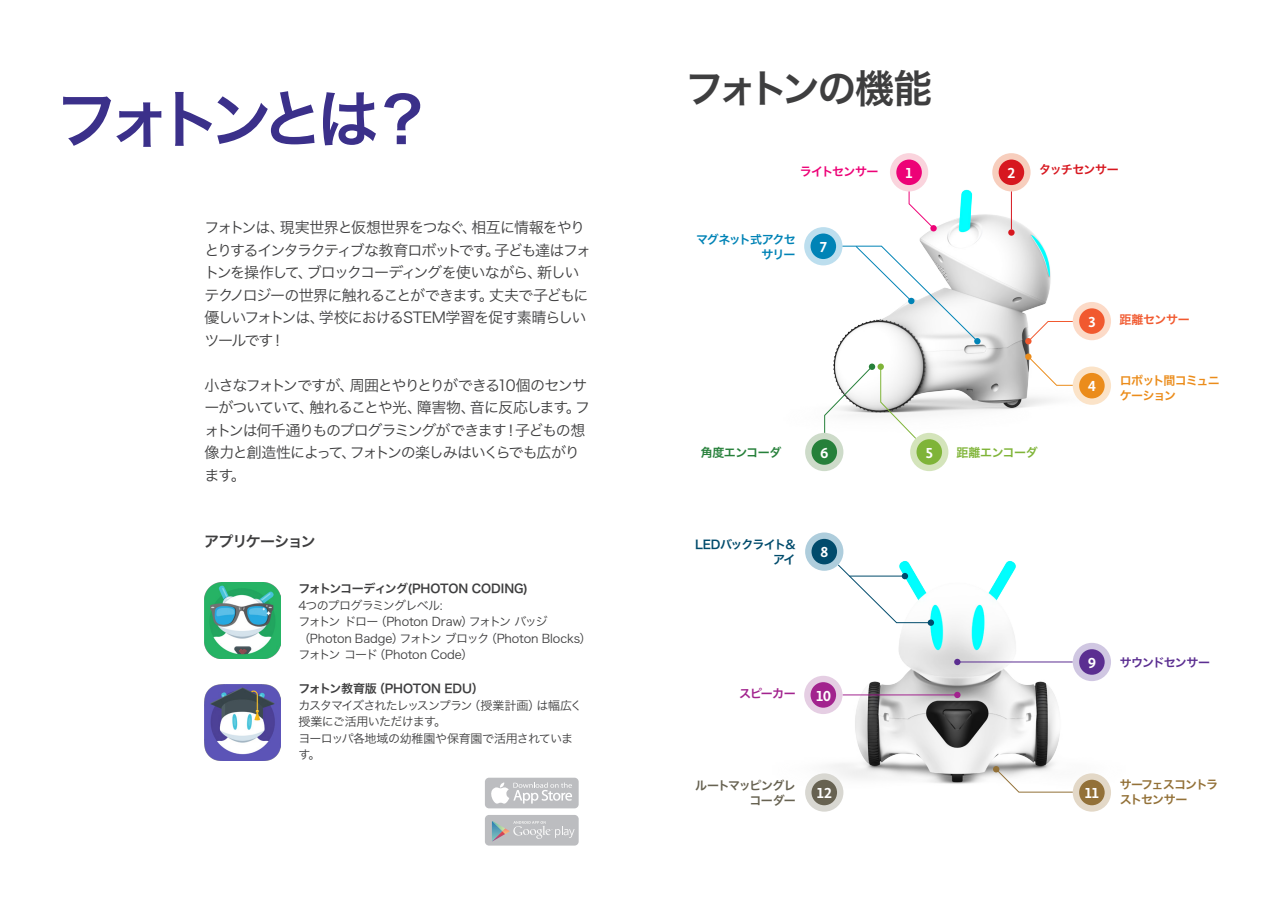
<style>
.page{position:relative;width:1285px;height:919px;background:#fff}
.page>*{position:absolute;margin:0;border:0;box-sizing:border-box;transform-origin:0 0}
.t1{font:63px "Hira Kaku Pro W6";letter-spacing:-.185em;color:#3b308a}
.t2{font:39px "Hira Kaku Pro W6";letter-spacing:-.115em;color:#3e3e3f}
.t3{font:15px/22.5px "Hira Kaku Pro W3";letter-spacing:-.08em;color:#3e3e3f}
.t4{font:700 15px "Calluna Sans";color:#fff}
.t5{font:15px "Hira Kaku Pro W6";letter-spacing:-.075em;color:#3e3e3f}
.t6{font:12px/16.5px "Hira Kaku Pro W3";letter-spacing:-.01em;color:#3e3e3f}
.t7{font:12px/16.5px "Hira Kaku Pro W3";letter-spacing:-.065em;color:#3e3e3f}
.t8{font:12px "Hira Kaku Pro W6";letter-spacing:-.02em;color:#3e3e3f}
.t9{font:12px/16.5px "Hira Kaku Pro W3";letter-spacing:-.045em;color:#3e3e3f}
.t10{font:12px/15px "Hira Kaku Pro W6";letter-spacing:-.07em;color:#eb8c1b}
.t11{font:12px/15px "Hira Kaku Pro W6";letter-spacing:-.06em;color:#676251;text-align:right}
.t12{font:12px/15px "Hira Kaku Pro W6";letter-spacing:-.08em;color:#0083b6;text-align:right}
.t13{font:12px/15px "Hira Kaku Pro W6";letter-spacing:-.09em;color:#004b6c;text-align:right}
.t14{font:12px "Hira Kaku Pro W6";letter-spacing:-.105em;color:#937138}
.t15{font:12px "Hira Kaku Pro W6";letter-spacing:-.07em;color:#5b2e91}
.t16{font:12px "Hira Kaku Pro W6";letter-spacing:-.065em;color:#ed0277}
.t17{font:12px "Hira Kaku Pro W6";letter-spacing:-.055em;color:#d7171f}
.t18{font:12px "Hira Kaku Pro W6";letter-spacing:-.045em;color:#26803a}
.t19{font:12px "Hira Kaku Pro W6";letter-spacing:-.03em;color:#7fb438}
.t20{font:12px "Hira Kaku Pro W6";letter-spacing:-.025em;color:#f1592f}
.t21{font:12px "Hira Kaku Pro W6";letter-spacing:-.085em;color:#937138}
.t22{font:12px "Hira Kaku Pro W6";letter-spacing:-.07em;color:#a2238e}
</style>
<div class="page">
<img style="left:804px;top:536px;width:307px;height:276px">
<img style="left:804px;top:173px;width:307px;height:267px">
<div style="left:805px;top:433px;width:38px;height:38px;background:#cddbc9;border-radius:50%"></div>
<div style="left:811px;top:439px;width:25px;height:25px;background:#26803a;border-radius:50%"></div>
<div style="left:992px;top:153px;width:38px;height:38px;background:#f7cebd;border-radius:50%"></div>
<div style="left:998px;top:159px;width:25px;height:26px;background:#d7171f;border-radius:50%"></div>
<div style="left:889px;top:153px;width:39px;height:38px;background:#fad4dd;border-radius:50%"></div>
<div style="left:896px;top:159px;width:25px;height:26px;background:#ed0277;border-radius:50%"></div>
<div style="left:1072px;top:302px;width:38px;height:38px;background:#fcdac7;border-radius:50%"></div>
<div style="left:1078px;top:308px;width:26px;height:26px;background:#f1592f;border-radius:50%"></div>
<div style="left:1072px;top:366px;width:38px;height:39px;background:#fbe3c8;border-radius:50%"></div>
<div style="left:1078px;top:373px;width:26px;height:25px;background:#eb8c1b;border-radius:50%"></div>
<div style="left:909px;top:433px;width:39px;height:38px;background:#d4e4bb;border-radius:50%"></div>
<div style="left:916px;top:439px;width:25px;height:25px;background:#7fb438;border-radius:50%"></div>
<div style="left:1008px;top:229px;width:6px;height:7px;background:#d7171f;border-radius:50%"></div>
<svg style="left:1024px;top:338px;width:7px;height:6px"></svg>
<div style="left:868px;top:363px;width:7px;height:7px;background:#26803a;border-radius:50%"></div>
<svg style="left:877px;top:363px;width:6px;height:7px"></svg>
<svg style="left:1024px;top:353px;width:7px;height:7px"></svg>
<div style="left:804px;top:227px;width:38px;height:38px;background:#bcdeee;border-radius:50%"></div>
<div style="left:810px;top:233px;width:26px;height:26px;background:#0083b6;border-radius:50%"></div>
<svg style="left:908px;top:191px;width:28px;height:40px"></svg>
<svg style="left:823px;top:366px;width:49px;height:67px"></svg>
<hr style="left:957px;top:661px;width:115px;height:1px;background:#5b2e91">
<hr style="left:842px;top:694px;width:112px;height:1px;background:#a2238e">
<svg style="left:879px;top:366px;width:37px;height:73px"></svg>
<svg style="left:1027px;top:321px;width:46px;height:21px"></svg>
<svg style="left:1027px;top:356px;width:46px;height:30px"></svg>
<svg style="left:841px;top:245px;width:139px;height:99px"></svg>
<div style="left:804px;top:675px;width:38px;height:39px;background:#e5cee3;border-radius:50%"></div>
<div style="left:810px;top:682px;width:26px;height:25px;background:#a2238e;border-radius:50%"></div>
<div style="left:1072px;top:773px;width:38px;height:38px;background:#e3d8c7;border-radius:50%"></div>
<div style="left:1078px;top:779px;width:26px;height:26px;background:#937138;border-radius:50%"></div>
<div style="left:805px;top:773px;width:38px;height:38px;background:#d8d7d1;border-radius:50%"></div>
<div style="left:811px;top:779px;width:25px;height:26px;background:#676251;border-radius:50%"></div>
<div style="left:805px;top:532px;width:38px;height:38px;background:#aecddc;border-radius:50%"></div>
<div style="left:811px;top:539px;width:25px;height:25px;background:#004b6c;border-radius:50%"></div>
<svg style="left:1072px;top:642px;width:38px;height:39px"></svg>
<div style="left:1078px;top:649px;width:26px;height:25px;background:#5b2e91;border-radius:50%"></div>
<svg style="left:837px;top:563px;width:96px;height:62px"></svg>
<div style="left:954px;top:691px;width:6px;height:7px;background:#a2238e;border-radius:50%"></div>
<svg style="left:992px;top:766px;width:7px;height:6px"></svg>
<div style="left:954px;top:658px;width:6px;height:7px;background:#5b2e91;border-radius:50%"></div>
<hr style="left:849px;top:575px;width:55px;height:1px;background:#004b6c">
<hr style="left:1010px;top:191px;width:1px;height:38px;background:#d7171f">
<svg style="left:995px;top:768px;width:78px;height:24px"></svg>
<img style="left:204px;top:582px;width:76px;height:76px">
<img style="left:204px;top:684px;width:77px;height:76px">
<div style="left:485px;top:814px;width:93px;height:31px;background:#bcbdc0;border-radius:4px"></div>
<svg style="left:492px;top:821px;width:82px;height:20px"></svg>
<div style="left:485px;top:777px;width:93px;height:31px;background:#bcbdc0;border-radius:4px"></div>
<svg style="left:491px;top:782px;width:81px;height:21px"></svg>
<p class="t1" style="left:55px;top:62px;width:380px">フォトンとは？</p>
<p class="t3" style="left:204px;top:215px;width:388px">フォトンは、現実世界と仮想世界をつなぐ、相互に情報をやりとりするインタラクティブな教育ロボットです。子ども達はフォトンを操作して、ブロックコーディングを使いながら、新しいテクノロジーの世界に触れることができます。丈夫で子どもに優しいフォトンは、学校におけるSTEM学習を促す素晴らしいツールです！</p>
<p class="t3" style="left:204px;top:373px;width:387px">小さなフォトンですが、周囲とやりとりができる10個のセンサーがついていて、触れることや光、障害物、音に反応します。フォトンは何千通りものプログラミングができます！子どもの想像力と創造性によって、フォトンの楽しみはいくらでも広がります。</p>
<p class="t5" style="left:204px;top:528px;width:113px">アプリケーション</p>
<p class="t8" style="left:298px;top:577px;width:231px">フォトンコーディング(PHOTON CODING)</p>
<p class="t7" style="left:298px;top:596px;width:146px">4つのプログラミングレベル:</p>
<p class="t6" style="left:298px;top:612px;width:294px">フォトン ドロー（Photon Draw）フォトン バッジ（Photon Badge）フォトン ブロック（Photon Blocks）フォトン コード（Photon Code）</p>
<p class="t8" style="left:298px;top:677px;width:187px">フォトン教育版（PHOTON EDU）</p>
<p class="t7" style="left:298px;top:696px;width:285px">カスタマイズされたレッスンプラン（授業計画）は幅広く授業にご活用いただけます。</p>
<p class="t9" style="left:298px;top:729px;width:276px">ヨーロッパ各地域の幼稚園や保育園で活用されています。</p>
<p class="t2" style="left:685px;top:53px;width:249px">フォトンの機能</p>
<p class="t16" style="left:799px;top:160px;width:80px">ライトセンサー</p>
<p class="t12" style="left:696px;top:231px;width:101px">マグネット式アクセサリー</p>
<p class="t4" style="left:819px;top:237px;width:9px">7</p>
<p class="t4" style="left:905px;top:164px;width:9px">1</p>
<p class="t4" style="left:1007px;top:164px;width:9px">2</p>
<p class="t17" style="left:1038px;top:159px;width:81px">タッチセンサー</p>
<p class="t4" style="left:1087px;top:312px;width:9px">3</p>
<p class="t4" style="left:1087px;top:377px;width:9px">4</p>
<p class="t20" style="left:1119px;top:309px;width:72px">距離センサー</p>
<p class="t10" style="left:1119px;top:372px;width:101px">ロボット間コミュニケーション</p>
<p class="t18" style="left:700px;top:441px;width:82px">角度エンコーダ</p>
<p class="t19" style="left:956px;top:441px;width:83px">距離エンコーダ</p>
<p class="t4" style="left:820px;top:443px;width:9px">6</p>
<p class="t4" style="left:925px;top:443px;width:9px">5</p>
<p class="t13" style="left:695px;top:536px;width:102px">LEDバックライト&amp;アイ</p>
<p class="t4" style="left:820px;top:543px;width:9px">8</p>
<p class="t22" style="left:739px;top:682px;width:58px">スピーカー</p>
<p class="t4" style="left:815px;top:686px;width:17px">10</p>
<p class="t11" style="left:695px;top:777px;width:102px">ルートマッピングレコーダー</p>
<p class="t4" style="left:816px;top:783px;width:17px">12</p>
<p class="t4" style="left:1087px;top:653px;width:9px">9</p>
<p class="t15" style="left:1119px;top:651px;width:92px">サウンドセンサー</p>
<p class="t4" style="left:1084px;top:783px;width:17px">11</p>
<p class="t14" style="left:1119px;top:773px;width:100px">サーフェスコントラ</p>
<p class="t21" style="left:1119px;top:788px;width:69px">ストセンサー</p>
</div>
